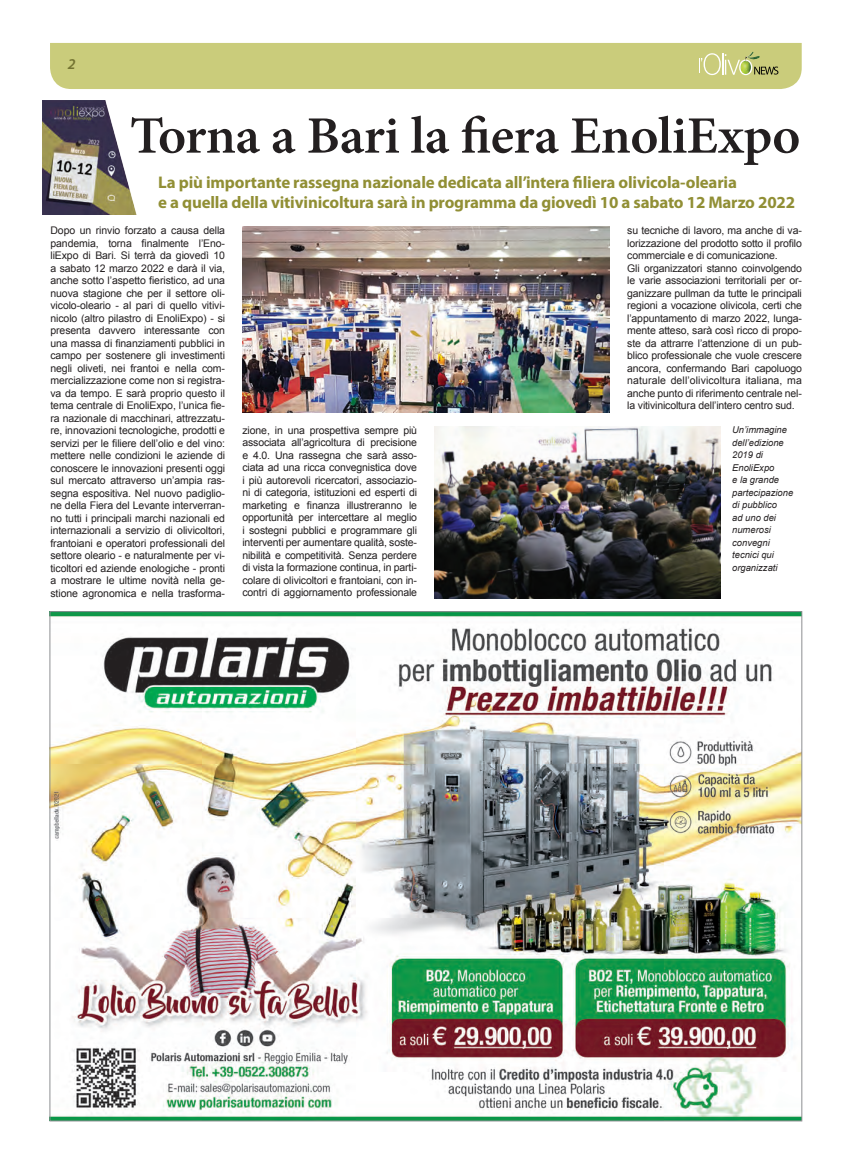
<style>
.page{position:relative;width:852px;height:1171px;background:#fff}
.page>*{position:absolute;margin:0;border:0;box-sizing:border-box;transform-origin:0 0}
.t1{font:600 52.5px "Minion Pro";letter-spacing:-.01em;color:#231f20}
.t2{font:700 16.88px/20px "Myriad Pro";letter-spacing:-.01em;color:#918f35}
.t3{font:italic 600 15px "Myriad Pro";color:#737331}
.t4{font:10.5px/12.5px "Arial";letter-spacing:-.015em;color:#231f20;text-align:justify}
.t5{font:italic 9.38px/12.5px "Arial";color:#231f20}
</style>
<div class="page">
<img style="left:242px;top:226px;width:367px;height:186px">
<div style="left:50px;top:43px;width:751px;height:46px;background:#cacc7b"></div>
<img style="left:52px;top:613px;width:747px;height:505px">
<img style="left:43px;top:101px;width:94px;height:113px">
<img style="left:434px;top:426px;width:286px;height:172px">
<h3 class="t3" style="left:68px;top:56px;width:9px">2</h3>
<h1 class="t1" style="left:130px;top:99px;width:671px">Torna a Bari la fiera EnoliExpo</h1>
<h2 class="t2" style="left:158px;top:172px;width:638px">La più importante rassegna nazionale dedicata all’intera filiera olivicola-olearia<br>e a quella della vitivinicoltura sarà in programma da giovedì 10 a sabato 12 Marzo 2022</h2>
<p class="t4" style="left:50px;top:224px;width:176px">Dopo un rinvio forzato a causa della pandemia, torna finalmente l’Eno&shy;liExpo di Bari. Si terrà da giovedì 10 a sabato 12 marzo 2022 e darà il via, anche sotto l’aspetto fieristico, ad una nuova stagione che per il settore oli&shy;vicolo-oleario - al pari di quello vitivi&shy;nicolo (altro pilastro di EnoliExpo) - si presenta davvero interessante con una massa di finanziamenti pubblici in campo per sostenere gli investimenti negli oliveti, nei frantoi e nella com&shy;mercializzazione come non si registra&shy;va da tempo. E sarà proprio questo il tema centrale di EnoliExpo, l’unica fie&shy;ra nazionale di macchinari, attrezzatu&shy;re, innovazioni tecnologiche, prodotti e servizi per le filiere dell’olio e del vino: mettere nelle condizioni le aziende di conoscere le innovazioni presenti oggi sul mercato attraverso un’ampia ras&shy;segna espositiva. Nel nuovo padiglio&shy;ne della Fiera del Levante interverran&shy;no tutti i principali marchi nazionali ed internazionali a servizio di olivicoltori, frantoiani e operatori professionali del settore oleario - e naturalmente per vi&shy;ticoltori ed aziende enologiche - pronti a mostrare le ultime novità nella ge&shy;stione agronomica e nella trasforma-</p>
<p class="t4" style="left:242px;top:424px;width:176px">zione, in una prospettiva sempre più associata all’agricoltura di precisione e 4.0. Una rassegna che sarà asso&shy;ciata ad una ricca convegnistica dove i più autorevoli ricercatori, associazio&shy;ni di categoria, istituzioni ed esperti di marketing e finanza illustreranno le opportunità per intercettare al meglio i sostegni pubblici e programmare gli interventi per aumentare qualità, soste&shy;nibilità e competitività. Senza perdere di vista la formazione continua, in parti&shy;colare di olivicoltori e frantoiani, con in&shy;contri di aggiornamento professionale</p>
<p class="t4" style="left:627px;top:224px;width:176px;text-align:left">su tecniche di lavoro, ma anche di va&shy;lorizzazione del prodotto sotto il profilo commerciale e di comunicazione.<br>Gli organizzatori stanno coinvolgendo le varie associazioni territoriali per or&shy;ganizzare pullman da tutte le principali regioni a vocazione olivicola, certi che l’appuntamento di marzo 2022, lunga&shy;mente atteso, sarà così ricco di propo&shy;ste da attrarre l’attenzione di un pub&shy;blico professionale che vuole crescere ancora, confermando Bari capoluogo naturale dell’olivicoltura italiana, ma anche punto di riferimento centrale nel&shy;la vitivinicoltura dell’intero centro sud.</p>
<p class="t5" style="left:731px;top:423px;width:62px">Un’immagine dell’edizione<br>2019 di<br>EnoliExpo<br>e la grande partecipazione di pubblico<br>ad uno dei numerosi convegni tecnici qui organizzati</p>
</div>
